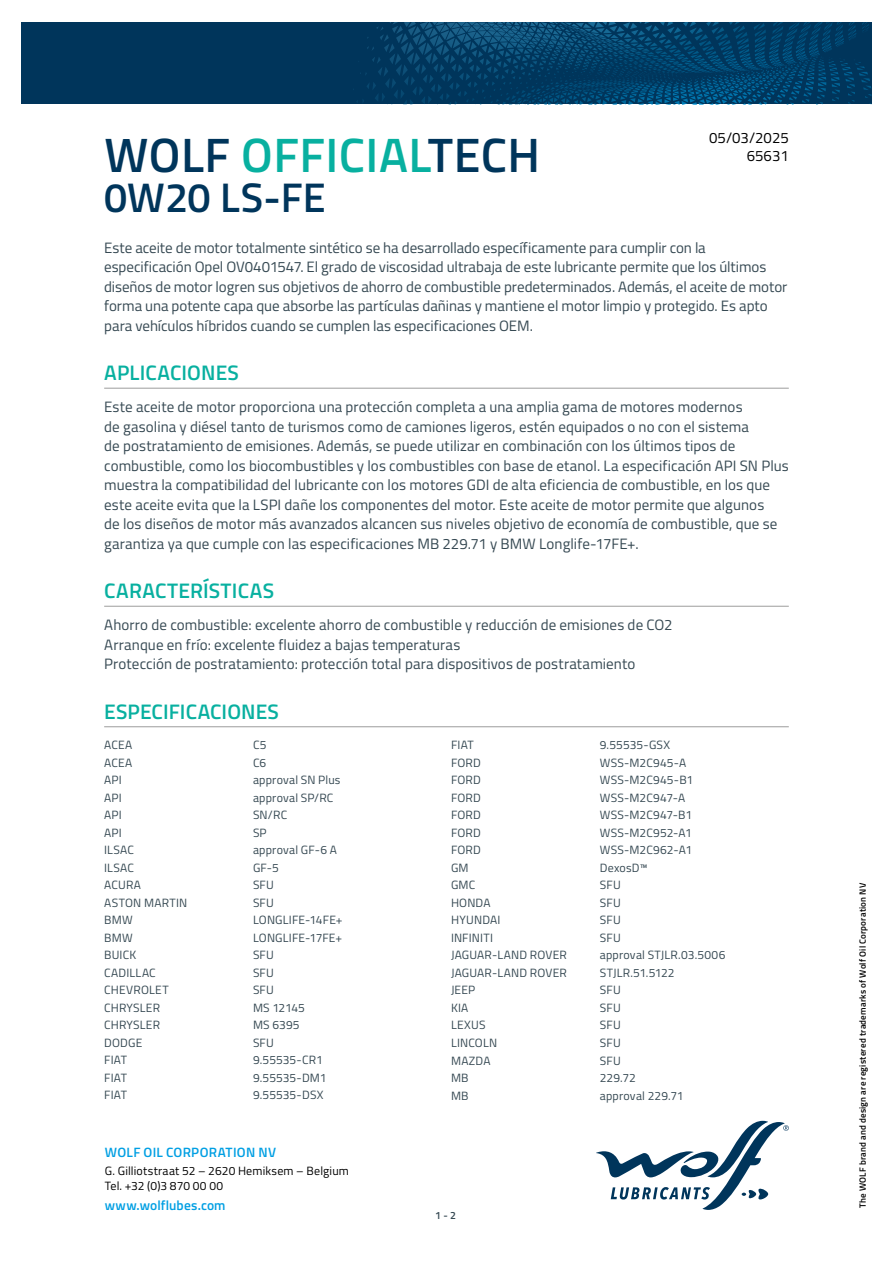
<style>
.page{position:relative;width:893px;height:1263px;background:#fff}
.page>*{position:absolute;margin:0;border:0;box-sizing:border-box;transform-origin:0 0}
.t1{font:600 48.3px "Titillium";letter-spacing:.01em;color:#00355b}
.t2{font:600 41.4px "Titillium";color:#00355b}
.t3{font:600 21px "Titillium";letter-spacing:.005em;color:#08b0a0}
.t4{font:15px/19.5px "Titillium";letter-spacing:.005em;color:#364953}
.t5{font:15px/18px "Titillium";color:#000;text-align:right}
.t6{font:600 13.5px "Titillium";letter-spacing:.015em;color:#009fe3}
.t7{font:12px "Titillium";letter-spacing:.015em;color:#364953}
.t8{font:12px/14.4px "Titillium";letter-spacing:.015em;color:#000}
.t9{font:600 10.5px "Titillium";color:#364953}
.t10{font:600 9px "Titillium";letter-spacing:.025em;color:#000}
.s1{color:#08b0a0}
</style>
<div class="page">
<svg style="left:596px;top:1121px;width:193px;height:89px"></svg>
<svg style="left:21px;top:22px;width:851px;height:82px;background:#013b62"></svg>
<hr style="left:104px;top:388px;width:685px;height:1px;background:#9d9d9c">
<hr style="left:104px;top:606px;width:685px;height:1px;background:#9d9d9c">
<hr style="left:104px;top:726px;width:685px;height:1px;background:#9d9d9c">
<p class="t5" style="left:709px;top:128px;width:81px">05/03/2025<br>65631</p>
<h1 class="t1" style="left:104px;top:118px;width:437px">WOLF <span class="s1">OFFICIAL</span>TECH</h1>
<h2 class="t2" style="left:104px;top:166px;width:223px">0W20 LS-FE</h2>
<p class="t4" style="left:104px;top:237px;width:685px">Este aceite de motor totalmente sintético se ha desarrollado específicamente para cumplir con la especificación Opel OV0401547. El grado de viscosidad ultrabaja de este lubricante permite que los últimos diseños de motor logren sus objetivos de ahorro de combustible predeterminados. Además, el aceite de motor forma una potente capa que absorbe las partículas dañinas y mantiene el motor limpio y protegido. Es apto para vehículos híbridos cuando se cumplen las especificaciones OEM.</p>
<h3 class="t3" style="left:104px;top:357px;width:136px">APLICACIONES</h3>
<p class="t4" style="left:104px;top:397px;width:686px">Este aceite de motor proporciona una protección completa a una amplia gama de motores modernos<br>de gasolina y diésel tanto de turismos como de camiones ligeros, estén equipados o no con el sistema<br>de postratamiento de emisiones. Además, se puede utilizar en combinación con los últimos tipos de combustible, como los biocombustibles y los combustibles con base de etanol. La especificación API SN Plus muestra la compatibilidad del lubricante con los motores GDI de alta eficiencia de combustible, en los que este aceite evita que la LSPI dañe los componentes del motor. Este aceite de motor permite que algunos<br>de los diseños de motor más avanzados alcancen sus niveles objetivo de economía de combustible, que se garantiza ya que cumple con las especificaciones MB 229.71 y BMW Longlife-17FE+.</p>
<h3 class="t3" style="left:104px;top:575px;width:171px">CARACTERÍSTICAS</h3>
<p class="t4" style="left:104px;top:615px;width:570px">Ahorro de combustible: excelente ahorro de combustible y reducción de emisiones de CO2<br>Arranque en frío: excelente fluidez a bajas temperaturas<br>Protección de postratamiento: protección total para dispositivos de postratamiento</p>
<h3 class="t3" style="left:104px;top:695px;width:176px">ESPECIFICACIONES</h3>
<p class="t7" style="left:104px;top:736px;width:30px">ACEA</p>
<p class="t7" style="left:253px;top:736px;width:15px">C5</p>
<p class="t7" style="left:104px;top:754px;width:30px">ACEA</p>
<p class="t7" style="left:253px;top:754px;width:15px">C6</p>
<p class="t7" style="left:104px;top:771px;width:19px">API</p>
<p class="t7" style="left:253px;top:771px;width:89px">approval SN Plus</p>
<p class="t7" style="left:104px;top:789px;width:19px">API</p>
<p class="t7" style="left:253px;top:789px;width:82px">approval SP/RC</p>
<p class="t7" style="left:104px;top:806px;width:19px">API</p>
<p class="t7" style="left:253px;top:806px;width:36px">SN/RC</p>
<p class="t7" style="left:104px;top:824px;width:19px">API</p>
<p class="t7" style="left:253px;top:824px;width:15px">SP</p>
<p class="t7" style="left:104px;top:841px;width:31px">ILSAC</p>
<p class="t7" style="left:253px;top:841px;width:85px">approval GF-6 A</p>
<p class="t7" style="left:104px;top:859px;width:31px">ILSAC</p>
<p class="t7" style="left:253px;top:859px;width:27px">GF-5</p>
<p class="t7" style="left:104px;top:876px;width:38px">ACURA</p>
<p class="t7" style="left:253px;top:876px;width:22px">SFU</p>
<p class="t7" style="left:104px;top:894px;width:85px">ASTON MARTIN</p>
<p class="t7" style="left:253px;top:894px;width:22px">SFU</p>
<p class="t7" style="left:104px;top:911px;width:30px">BMW</p>
<p class="t7" style="left:253px;top:911px;width:91px">LONGLIFE-14FE+</p>
<p class="t7" style="left:104px;top:929px;width:30px">BMW</p>
<p class="t7" style="left:253px;top:929px;width:91px">LONGLIFE-17FE+</p>
<p class="t7" style="left:104px;top:946px;width:34px">BUICK</p>
<p class="t7" style="left:253px;top:946px;width:22px">SFU</p>
<p class="t7" style="left:104px;top:964px;width:53px">CADILLAC</p>
<p class="t7" style="left:253px;top:964px;width:22px">SFU</p>
<p class="t7" style="left:104px;top:981px;width:66px">CHEVROLET</p>
<p class="t7" style="left:253px;top:981px;width:22px">SFU</p>
<p class="t7" style="left:104px;top:999px;width:57px">CHRYSLER</p>
<p class="t7" style="left:253px;top:999px;width:53px">MS 12145</p>
<p class="t7" style="left:104px;top:1016px;width:57px">CHRYSLER</p>
<p class="t7" style="left:253px;top:1016px;width:48px">MS 6395</p>
<p class="t7" style="left:104px;top:1034px;width:40px">DODGE</p>
<p class="t7" style="left:253px;top:1034px;width:22px">SFU</p>
<p class="t7" style="left:104px;top:1051px;width:24px">FIAT</p>
<p class="t7" style="left:253px;top:1051px;width:71px">9.55535-CR1</p>
<p class="t7" style="left:104px;top:1069px;width:24px">FIAT</p>
<p class="t7" style="left:253px;top:1069px;width:75px">9.55535-DM1</p>
<p class="t7" style="left:104px;top:1086px;width:24px">FIAT</p>
<p class="t7" style="left:253px;top:1086px;width:72px">9.55535-DSX</p>
<p class="t7" style="left:451px;top:736px;width:24px">FIAT</p>
<p class="t7" style="left:600px;top:736px;width:72px">9.55535-GSX</p>
<p class="t7" style="left:451px;top:754px;width:31px">FORD</p>
<p class="t7" style="left:600px;top:754px;width:88px">WSS-M2C945-A</p>
<p class="t7" style="left:451px;top:771px;width:31px">FORD</p>
<p class="t7" style="left:600px;top:771px;width:95px">WSS-M2C945-B1</p>
<p class="t7" style="left:451px;top:789px;width:31px">FORD</p>
<p class="t7" style="left:600px;top:789px;width:87px">WSS-M2C947-A</p>
<p class="t7" style="left:451px;top:806px;width:31px">FORD</p>
<p class="t7" style="left:600px;top:806px;width:94px">WSS-M2C947-B1</p>
<p class="t7" style="left:451px;top:824px;width:31px">FORD</p>
<p class="t7" style="left:600px;top:824px;width:93px">WSS-M2C952-A1</p>
<p class="t7" style="left:451px;top:841px;width:31px">FORD</p>
<p class="t7" style="left:600px;top:841px;width:94px">WSS-M2C962-A1</p>
<p class="t7" style="left:451px;top:859px;width:19px">GM</p>
<p class="t7" style="left:600px;top:859px;width:49px">DexosD™</p>
<p class="t7" style="left:451px;top:876px;width:26px">GMC</p>
<p class="t7" style="left:600px;top:876px;width:22px">SFU</p>
<p class="t7" style="left:451px;top:894px;width:41px">HONDA</p>
<p class="t7" style="left:600px;top:894px;width:22px">SFU</p>
<p class="t7" style="left:451px;top:911px;width:51px">HYUNDAI</p>
<p class="t7" style="left:600px;top:911px;width:22px">SFU</p>
<p class="t7" style="left:451px;top:929px;width:44px">INFINITI</p>
<p class="t7" style="left:600px;top:929px;width:22px">SFU</p>
<p class="t7" style="left:451px;top:946px;width:117px">JAGUAR-LAND ROVER</p>
<p class="t7" style="left:600px;top:946px;width:127px">approval STJLR.03.5006</p>
<p class="t7" style="left:451px;top:964px;width:117px">JAGUAR-LAND ROVER</p>
<p class="t7" style="left:600px;top:964px;width:76px">STJLR.51.5122</p>
<p class="t7" style="left:451px;top:981px;width:26px">JEEP</p>
<p class="t7" style="left:600px;top:981px;width:22px">SFU</p>
<p class="t7" style="left:451px;top:999px;width:19px">KIA</p>
<p class="t7" style="left:600px;top:999px;width:22px">SFU</p>
<p class="t7" style="left:451px;top:1016px;width:36px">LEXUS</p>
<p class="t7" style="left:600px;top:1016px;width:22px">SFU</p>
<p class="t7" style="left:451px;top:1034px;width:48px">LINCOLN</p>
<p class="t7" style="left:600px;top:1034px;width:22px">SFU</p>
<p class="t7" style="left:451px;top:1051px;width:41px">MAZDA</p>
<p class="t7" style="left:600px;top:1051px;width:22px">SFU</p>
<p class="t7" style="left:451px;top:1069px;width:19px">MB</p>
<p class="t7" style="left:600px;top:1069px;width:38px">229.72</p>
<p class="t7" style="left:451px;top:1086px;width:19px">MB</p>
<p class="t7" style="left:600px;top:1086px;width:85px">approval 229.71</p>
<p class="t6" style="left:105px;top:1142px;width:173px">WOLF OIL CORPORATION NV</p>
<p class="t8" style="left:105px;top:1163px;width:246px">G. Gilliotstraat 52 – 2620 Hemiksem – Belgium<br>Tel. +32 (0)3 870 00 00</p>
<p class="t6" style="left:105px;top:1195px;width:122px">www.wolflubes.com</p>
<p class="t9" style="left:435px;top:1207px;width:22px">1 - 2</p>
<p class="t10" style="left:856px;top:1208px;width:326px;rotate:-90deg">The WOLF brand and design are registered trademarks of Wolf Oil Corporation NV</p>
</div>
